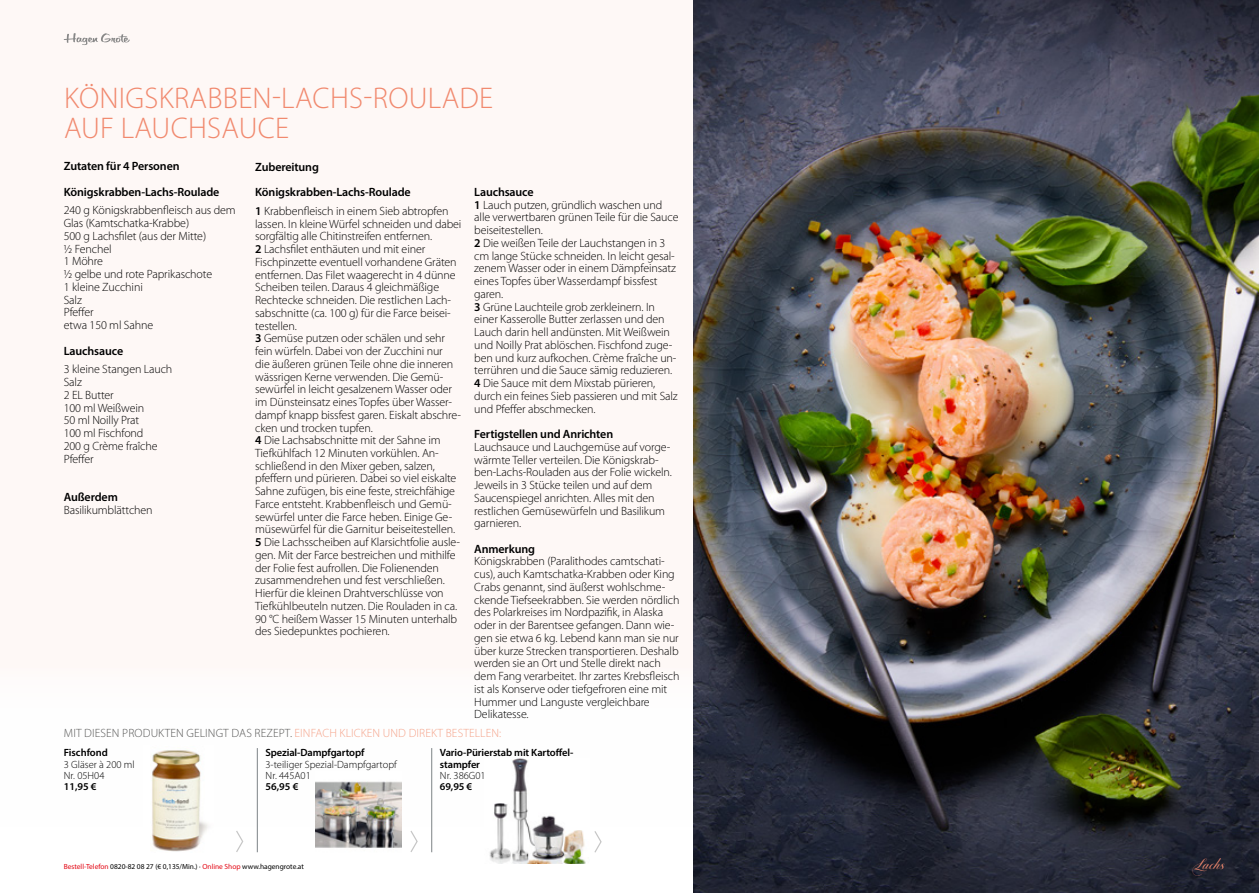
<style>
.page{position:relative;width:1259px;height:893px;background:#fff}
.page>*{position:absolute;margin:0;border:0;box-sizing:border-box;transform-origin:0 0}
.t1{font:300 30px/30px "Myriad Pro";letter-spacing:.01em;color:#f1896e}
.t2{font:17.4px "Diploma Script Pro";letter-spacing:-.01em;color:#f1896e}
.t3{font:300 12px/12.8px "Myriad Pro";letter-spacing:-.01em;color:#000}
.t4{font:600 12px/25.5px "Myriad Pro";letter-spacing:-.01em;color:#000}
.t5{font:300 12px "Myriad Pro";letter-spacing:.01em;color:#575756}
.t6{font:600 10.5px/11.2px "Myriad Pro";letter-spacing:-.01em;color:#000}
.t7{font:300 10.5px/11.2px "Myriad Pro";color:#000}
.t8{font:7.35px "Myriad Pro";color:#000}
.s1{font-weight:600}
.s2{color:#f5a38a}
.s3{color:#e30613}
</style>
<div class="page">
<div style="left:0;top:0;width:887px;height:893px;background:#fef8f6"></div>
<div style="left:0;top:663px;width:1259px;height:230px;background:#fff"></div>
<img style="left:693px;top:0;width:566px;height:893px">
<hr style="left:257px;top:748px;width:1px;height:104px;background:#7d8386">
<hr style="left:431px;top:748px;width:1px;height:104px;background:#7d8386">
<svg style="left:236px;top:831px;width:8px;height:21px"></svg>
<svg style="left:410px;top:831px;width:8px;height:21px"></svg>
<svg style="left:594px;top:831px;width:8px;height:22px"></svg>
<img style="left:150px;top:750px;width:58px;height:102px">
<img style="left:315px;top:781px;width:86px;height:67px">
<img style="left:489px;top:758px;width:97px;height:105px">
<svg style="left:64px;top:33px;width:66px;height:12px"></svg>
<h1 class="t1" style="left:64px;top:82px;width:431px">KÖNIGSKRABBEN-LACHS-ROULADE<br>AUF LAUCHSAUCE</h1>
<p class="t4" style="left:255px;top:153px;width:157px">Zubereitung<br>Königskrabben-Lachs-Roulade</p>
<p class="t3" style="left:255px;top:204px;width:208px"><span class="s1">1</span> Krabbenfleisch in einem Sieb abtropfen lassen. In kleine Würfel schneiden und dabei sorgfältig alle Chitinstreifen entfernen.<br><span class="s1">2</span> Lachsfilet enthäuten und mit einer Fischpinzette eventuell vorhandene Gräten entfernen. Das Filet waagerecht in 4 dünne Scheiben teilen. Daraus 4 gleichmäßige Rechtecke schneiden. Die restlichen Lach&shy;sabschnitte (ca. 100 g) für die Farce beisei&shy;testellen.<br><span class="s1">3</span> Gemüse putzen oder schälen und sehr fein würfeln. Dabei von der Zucchini nur<br>die äußeren grünen Teile ohne die inneren wässrigen Kerne verwenden. Die Gemü&shy;sewürfel in leicht gesalzenem Wasser oder im Dünsteinsatz eines Topfes über Wasser&shy;dampf knapp bissfest garen. Eiskalt abschre&shy;cken und trocken tupfen.<br><span class="s1">4</span> Die Lachsabschnitte mit der Sahne im Tiefkühlfach 12 Minuten vorkühlen. An&shy;schließend in den Mixer geben, salzen, pfeffern und pürieren. Dabei so viel eiskalte Sahne zufügen, bis eine feste, streichfähige Farce entsteht. Krabbenfleisch und Gemü&shy;sewürfel unter die Farce heben. Einige Ge&shy;müsewürfel für die Garnitur beiseitestellen.<br><span class="s1">5</span> Die Lachsscheiben auf Klarsichtfolie ausle&shy;gen. Mit der Farce bestreichen und mithilfe der Folie fest aufrollen. Die Folienenden zusammendrehen und fest verschließen.<br>Hierfür die kleinen Drahtverschlüsse von Tiefkühlbeuteln nutzen. Die Rouladen in ca.<br>90 °C heißem Wasser 15 Minuten unterhalb des Siedepunktes pochieren.</p>
<p class="t4" style="left:64px;top:153px;width:157px">Zutaten für 4 Personen<br>Königskrabben-Lachs-Roulade</p>
<p class="t3" style="left:64px;top:204px;width:173px">240 g Königskrabbenfleisch aus dem<br>Glas (Kamtschatka-Krabbe)<br>500 g Lachsfilet (aus der Mitte)<br>½ Fenchel<br>1 Möhre<br>½ gelbe und rote Paprikaschote<br>1 kleine Zucchini<br>Salz<br>Pfeffer<br>etwa 150 ml Sahne</p>
<p class="t4" style="left:64px;top:337px;width:61px">Lauchsauce</p>
<p class="t3" style="left:64px;top:363px;width:110px">3 kleine Stangen Lauch<br>Salz<br>2 EL Butter<br>100 ml Weißwein<br>50 ml Noilly Prat<br>100 ml Fischfond<br>200 g Crème fraîche<br>Pfeffer</p>
<p class="t4" style="left:64px;top:484px;width:56px">Außerdem</p>
<p class="t3" style="left:64px;top:503px;width:90px">Basilikumblättchen</p>
<p class="t3" style="left:474px;top:185px;width:206px"><span class="s1">Lauchsauce<br>1</span> Lauch putzen, gründlich waschen und alle verwertbaren grünen Teile für die Sauce beiseitestellen.<br><span class="s1">2</span> Die weißen Teile der Lauchstangen in 3 cm lange Stücke schneiden. In leicht gesal&shy;zenem Wasser oder in einem Dämpfeinsatz eines Topfes über Wasserdampf bissfest garen.<br><span class="s1">3</span> Grüne Lauchteile grob zerkleinern. In einer Kasserolle Butter zerlassen und den Lauch darin hell andünsten. Mit Weißwein und Noilly Prat ablöschen. Fischfond zuge&shy;ben und kurz aufkochen. Crème fraîche un&shy;terrühren und die Sauce sämig reduzieren.<br><span class="s1">4</span> Die Sauce mit dem Mixstab pürieren, durch ein feines Sieb passieren und mit Salz und Pfeffer abschmecken.</p>
<p class="t4" style="left:474px;top:421px;width:140px">Fertigstellen und Anrichten</p>
<p class="t3" style="left:474px;top:440px;width:199px">Lauchsauce und Lauchgemüse auf vorge&shy;wärmte Teller verteilen. Die Königskrab&shy;ben-Lachs-Rouladen aus der Folie wickeln.<br>Jeweils in 3 Stücke teilen und auf dem Saucenspiegel anrichten. Alles mit den restlichen Gemüsewürfeln und Basilikum garnieren.</p>
<p class="t4" style="left:474px;top:536px;width:62px">Anmerkung</p>
<p class="t3" style="left:474px;top:555px;width:207px">Königskrabben (Paralithodes camtschati&shy;cus), auch Kamtschatka-Krabben oder King Crabs genannt, sind äußerst wohlschme&shy;ckende Tiefseekrabben. Sie werden nördlich des Polarkreises im Nordpazifik, in Alaska oder in der Barentsee gefangen. Dann wie&shy;gen sie etwa 6 kg. Lebend kann man sie nur über kurze Strecken transportieren. Deshalb werden sie an Ort und Stelle direkt nach dem Fang verarbeitet. Ihr zartes Krebsfleisch ist als Konserve oder tiefgefroren eine mit Hummer und Languste vergleichbare Delikatesse.</p>
<p class="t5" style="left:64px;top:726px;width:439px">MIT DIESEN PRODUKTEN GELINGT DAS REZEPT. <span class="s2">EINFACH KLICKEN UND DIREKT BESTELLEN:</span></p>
<p class="t6" style="left:64px;top:747px;width:46px">Fischfond</p>
<p class="t7" style="left:64px;top:758px;width:72px">3 Gläser à 200 ml<br>Nr. 05H04</p>
<p class="t6" style="left:64px;top:781px;width:34px">11,95 €</p>
<p class="t6" style="left:265px;top:747px;width:100px">Spezial-Dampfgartopf</p>
<p class="t7" style="left:265px;top:758px;width:133px">3-teiliger Spezial-Dampfgartopf<br>Nr. 445A01</p>
<p class="t6" style="left:265px;top:781px;width:34px">56,95 €</p>
<p class="t6" style="left:440px;top:747px;width:135px">Vario-Pürierstab mit Kartoffel&shy;stampfer</p>
<p class="t7" style="left:440px;top:769px;width:47px">Nr. 386G01</p>
<p class="t6" style="left:440px;top:781px;width:34px">69,95 €</p>
<p class="t8" style="left:64px;top:862px;width:242px"><span class="s3">Bestell-Telefon</span> 0820-82 08 27 (€ 0,135/Min.) · <span class="s3">Online Shop</span> www.hagengrote.at</p>
<h2 class="t2" style="left:1194px;top:853px;width:32px">Lachs</h2>
</div>
